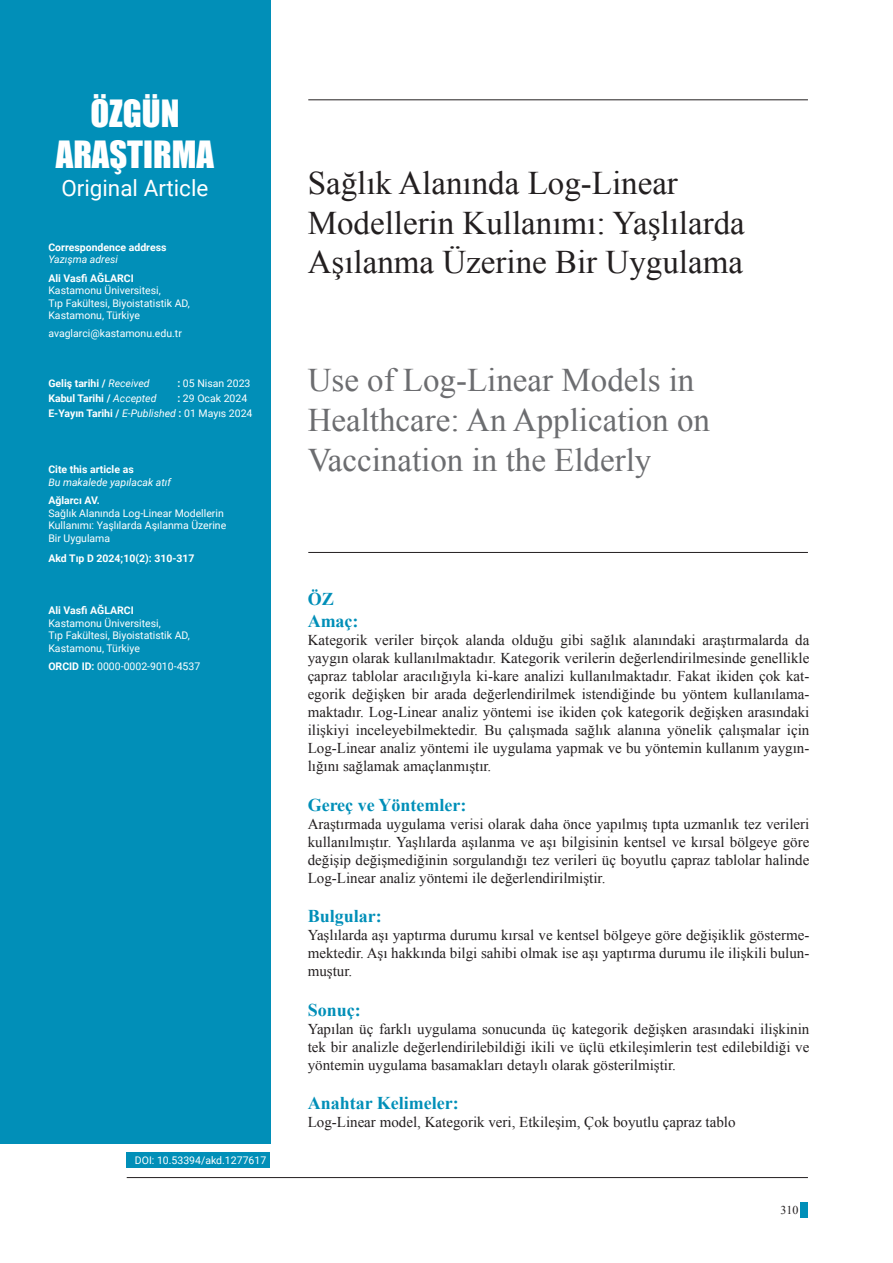
<style>
.page{position:relative;width:893px;height:1263px;background:#fff}
.page>*{position:absolute;margin:0;border:0;box-sizing:border-box;transform-origin:0 0}
.t1{font:34.5px/41.4px "Impact";color:#fff;text-align:center}
.t2{font:33px/39.6px "Times New Roman";color:#231f20}
.t3{font:33px "Times New Roman";color:#6c6d70}
.t4{font:22.5px "Roboto";color:#fff}
.t5{font:700 18px "Times New Roman";color:#018fb8}
.t6{font:15px/18px "Times New Roman";color:#231f20;text-align:justify}
.t7{font:12px "Times New Roman";color:#231f20}
.t8{font:10.5px "Roboto";color:#fff}
.t9{font:700 10.5px "Roboto";color:#fff}
.t10{font:italic 10.5px "Roboto";color:#fff}
.s1{font-weight:400;font-style:italic}
.s2{font-weight:700}
.s3{font-weight:400}
</style>
<div class="page">
<div style="left:800px;top:1202px;width:8px;height:16px;background:#018fb8"></div>
<hr style="left:308px;top:99px;width:500px;height:1px;background:#231f20">
<hr style="left:308px;top:552px;width:500px;height:1px;background:#231f20">
<hr style="left:127px;top:1177px;width:681px;height:1px;background:#231f20">
<div style="left:0;top:0;width:270px;height:1144px;background:#018fb8"></div>
<div style="left:127px;top:1153px;width:143px;height:15px;background:#018fb8"></div>
<h1 class="t1" style="left:56px;top:92px;width:160px">ÖZGÜN<br>ARAŞTIRMA</h1>
<h3 class="t4" style="left:61px;top:172px;width:149px">Original Article</h3>
<p class="t2" style="left:308px;top:163px;width:372px">Sağlık Alanında Log-Linear</p>
<p class="t2" style="left:308px;top:202px;width:439px">Modellerin Kullanımı: Yaşlılarda<br>Aşılanma Üzerine Bir Uygulama</p>
<p class="t9" style="left:48px;top:240px;width:120px">Correspondence address</p>
<p class="t10" style="left:48px;top:252px;width:71px">Yazışma adresi</p>
<p class="t9" style="left:48px;top:270px;width:87px">Ali Vasfi AĞLARCI</p>
<p class="t8" style="left:48px;top:283px;width:114px">Kastamonu Üniversitesi,</p>
<p class="t8" style="left:48px;top:296px;width:143px">Tıp Fakültesi, Biyoistatistik AD,</p>
<p class="t8" style="left:48px;top:308px;width:93px">Kastamonu, Türkiye</p>
<p class="t8" style="left:48px;top:326px;width:135px">avaglarci@kastamonu.edu.tr</p>
<p class="t9" style="left:48px;top:376px;width:103px">Geliş tarihi / <span class="s1">Received</span></p>
<p class="t8" style="left:177px;top:376px;width:75px"><span class="s2">:</span> 05 Nisan 2023</p>
<p class="t9" style="left:48px;top:391px;width:110px">Kabul Tarihi / <span class="s1">Accepted</span></p>
<p class="t8" style="left:177px;top:391px;width:71px"><span class="s2">:</span> 29 Ocak 2024</p>
<p class="t9" style="left:48px;top:406px;width:206px">E-Yayın Tarihi / <span class="s1">E-Published</span> : <span class="s3">01 Mayıs 2024</span></p>
<p class="t9" style="left:48px;top:462px;width:87px">Cite this article as</p>
<p class="t10" style="left:48px;top:475px;width:124px">Bu makalede yapılacak atıf</p>
<p class="t9" style="left:48px;top:493px;width:53px">Ağlarcı AV.</p>
<p class="t8" style="left:48px;top:506px;width:177px">Sağlık Alanında Log-Linear Modellerin</p>
<p class="t8" style="left:48px;top:518px;width:179px">Kullanımı: Yaşlılarda Aşılanma Üzerine</p>
<p class="t8" style="left:48px;top:531px;width:63px">Bir Uygulama</p>
<p class="t9" style="left:48px;top:551px;width:148px">Akd Tıp D 2024;10(2): 310-317</p>
<p class="t9" style="left:48px;top:603px;width:87px">Ali Vasfi AĞLARCI</p>
<p class="t8" style="left:48px;top:616px;width:114px">Kastamonu Üniversitesi,</p>
<p class="t8" style="left:48px;top:628px;width:143px">Tıp Fakültesi, Biyoistatistik AD,</p>
<p class="t8" style="left:48px;top:641px;width:93px">Kastamonu, Türkiye</p>
<p class="t8" style="left:48px;top:659px;width:153px"><span class="s2">ORCID ID:</span> 0000-0002-9010-4537</p>
<p class="t8" style="left:135px;top:1152px;width:133px">DOI: 10.53394/akd.1277617</p>
<p class="t3" style="left:308px;top:358px;width:388px">Use of Log-Linear Models in</p>
<p class="t3" style="left:308px;top:398px;width:404px">Healthcare: An Application on</p>
<p class="t3" style="left:308px;top:437px;width:345px">Vaccination in the Elderly</p>
<p class="t5" style="left:308px;top:587px;width:28px">ÖZ</p>
<p class="t5" style="left:308px;top:608px;width:52px">Amaç:</p>
<p class="t6" style="left:308px;top:631px;width:503px">Kategorik veriler birçok alanda olduğu gibi sağlık alanındaki araştırmalarda da yaygın olarak kullanılmaktadır. Kategorik verilerin değerlendirilmesinde genellikle çapraz tablolar aracılığıyla ki-kare analizi kullanılmaktadır. Fakat ikiden çok kat&shy;egorik değişken bir arada değerlendirilmek istendiğinde bu yöntem kullanılama&shy;maktadır. Log-Linear analiz yöntemi ise ikiden çok kategorik değişken arasındaki ilişkiyi inceleyebilmektedir. Bu çalışmada sağlık alanına yönelik çalışmalar için Log-Linear analiz yöntemi ile uygulama yapmak ve bu yöntemin kullanım yaygın&shy;lığını sağlamak amaçlanmıştır.</p>
<p class="t5" style="left:308px;top:792px;width:160px">Gereç ve Yöntemler:</p>
<p class="t6" style="left:308px;top:814px;width:503px">Araştırmada uygulama verisi olarak daha önce yapılmış tıpta uzmanlık tez verileri kullanılmıştır. Yaşlılarda aşılanma ve aşı bilgisinin kentsel ve kırsal bölgeye göre değişip değişmediğinin sorgulandığı tez verileri üç boyutlu çapraz tablolar halinde Log-Linear analiz yöntemi ile değerlendirilmiştir.</p>
<p class="t5" style="left:308px;top:904px;width:76px">Bulgular:</p>
<p class="t6" style="left:308px;top:926px;width:503px">Yaşlılarda aşı yaptırma durumu kırsal ve kentsel bölgeye göre değişiklik gösterme&shy;mektedir. Aşı hakkında bilgi sahibi olmak ise aşı yaptırma durumu ile ilişkili bulun&shy;muştur.</p>
<p class="t5" style="left:308px;top:997px;width:55px">Sonuç:</p>
<p class="t6" style="left:308px;top:1019px;width:503px">Yapılan üç farklı uygulama sonucunda üç kategorik değişken arasındaki ilişkinin tek bir analizle değerlendirilebildiği ikili ve üçlü etkileşimlerin test edilebildiği ve yöntemin uygulama basamakları detaylı olarak gösterilmiştir.</p>
<p class="t5" style="left:308px;top:1091px;width:153px">Anahtar Kelimeler:</p>
<p class="t6" style="left:308px;top:1113px;width:429px">Log-Linear model, Kategorik veri, Etkileşim, Çok boyutlu çapraz tablo</p>
<p class="t7" style="left:780px;top:1202px;width:19px">310</p>
</div>
